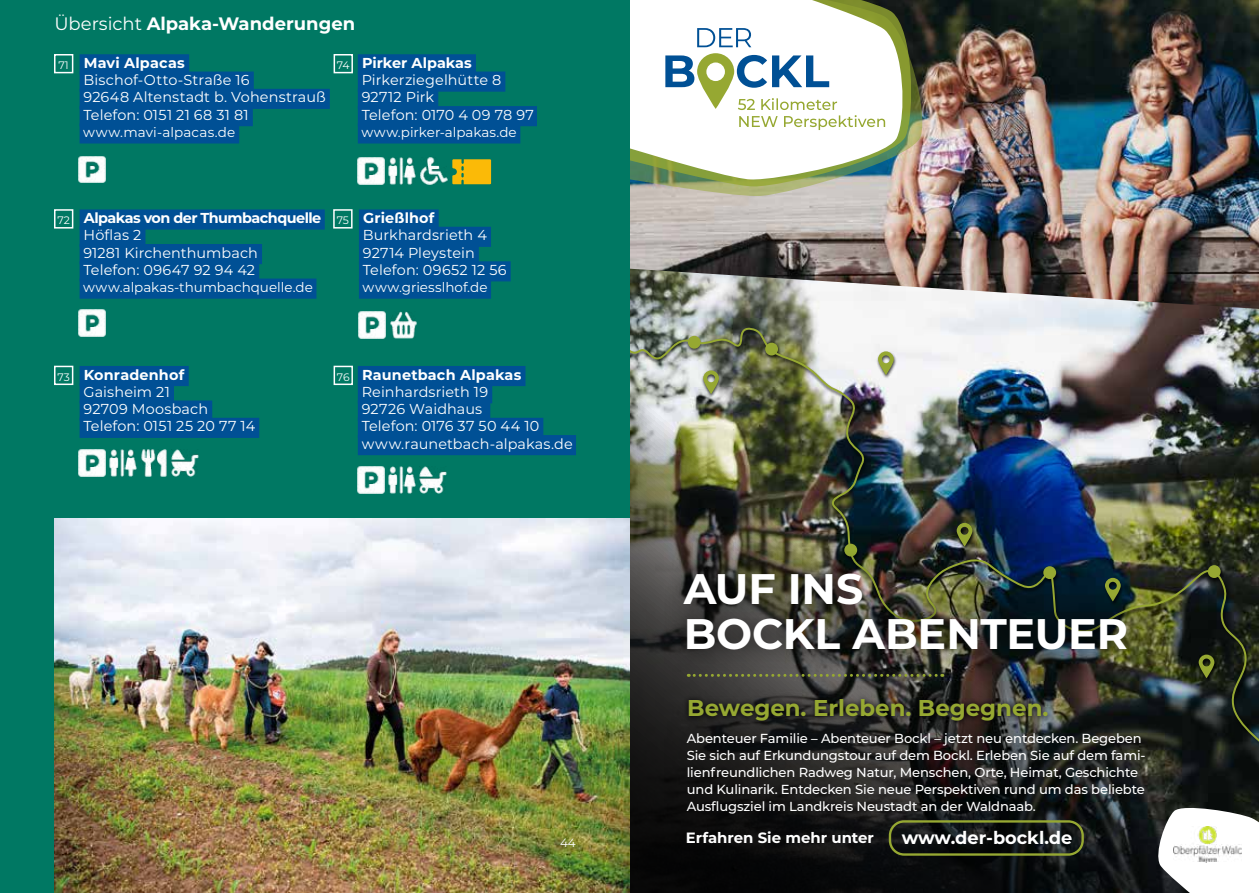
<style>
.page{position:relative;width:1259px;height:893px;background:#fff}
.page>*{position:absolute;margin:0;border:0;box-sizing:border-box;transform-origin:0 0}
.t1{font:700 42.75px/44.7px "Montserrat";letter-spacing:-.005em;color:#fff}
.t2{font:700 22.8px "Montserrat";color:#96a832}
.t3{font:700 18px "Montserrat";color:#fff}
.t4{font:700 17.7px "Montserrat";color:#fff}
.t5{font:700 14.85px "Montserrat";color:#fff}
.t6{font:14.4px/17.2px "Montserrat";letter-spacing:.01em;color:#fff}
.t7{font:700 14.4px "Montserrat";letter-spacing:.01em;color:#fff}
.t8{font:700 14.4px "Montserrat";letter-spacing:-.035em;color:#fff}
.t9{font:13.5px "Montserrat";letter-spacing:.005em;color:#fff}
.t10{font:500 13.05px/17.1px "Montserrat";letter-spacing:-.01em;color:#fff}
.t11{font:12px "Montserrat";color:#fff}
.t12{font:10.8px "Montserrat";letter-spacing:-.015em;color:#fff}
.s1{font-weight:400}
</style>
<div class="page">
<img style="left:928px;top:0;width:331px;height:188px">
<svg style="left:629px;top:761px;width:630px;height:132px;background:#0c0e0e"></svg>
<img style="left:629px;top:188px;width:630px;height:569px">
<div style="left:688px;top:336px;width:12px;height:13px;background:#96a832;border-radius:50%"></div>
<div style="left:765px;top:343px;width:13px;height:12px;background:#96a832;border-radius:50%"></div>
<div style="left:844px;top:544px;width:13px;height:12px;background:#96a832;border-radius:50%"></div>
<div style="left:1207px;top:565px;width:13px;height:13px;background:#96a832;border-radius:50%"></div>
<svg style="left:1198px;top:655px;width:16px;height:23px"></svg>
<svg style="left:878px;top:351px;width:16px;height:24px"></svg>
<svg style="left:703px;top:370px;width:16px;height:24px"></svg>
<svg style="left:956px;top:523px;width:16px;height:23px"></svg>
<svg style="left:1153px;top:803px;width:106px;height:90px"></svg>
<img style="left:661px;top:549px;width:489px;height:125px">
<div style="left:663px;top:710px;width:503px;height:127px;background:#000;opacity:.75"></div>
<svg style="left:688px;top:674px;width:255px;height:3px"></svg>
<svg style="left:682px;top:694px;width:371px;height:33px;background:#2a2927"></svg>
<div style="left:889px;top:820px;width:194px;height:36px;border:2px solid #96a832;border-radius:14px"></div>
<img style="left:629px;top:0;width:299px;height:198px">
<svg style="left:629px;top:0;width:286px;height:187px;background:#8c9167"></svg>
<svg style="left:629px;top:0;width:277px;height:181px"></svg>
<svg style="left:697px;top:28px;width:54px;height:19px"></svg>
<svg style="left:665px;top:53px;width:220px;height:77px"></svg>
<div style="left:0;top:0;width:629px;height:893px;background:#007863"></div>
<img style="left:54px;top:519px;width:575px;height:374px">
<div style="left:80px;top:366px;width:109px;height:20px;background:#005095"></div>
<div style="left:80px;top:383px;width:94px;height:20px;background:#005095"></div>
<div style="left:80px;top:400px;width:132px;height:21px;background:#005095"></div>
<div style="left:80px;top:418px;width:179px;height:20px;background:#005095"></div>
<div style="left:54px;top:366px;width:19px;height:19px;border:2px solid #fff"></div>
<img style="left:109px;top:450px;width:27px;height:27px">
<img style="left:78px;top:450px;width:27px;height:27px">
<img style="left:141px;top:450px;width:26px;height:27px">
<img style="left:172px;top:450px;width:26px;height:27px">
<div style="left:80px;top:54px;width:109px;height:20px;background:#005095"></div>
<div style="left:80px;top:72px;width:174px;height:20px;background:#005095"></div>
<div style="left:80px;top:89px;width:250px;height:20px;background:#005095"></div>
<div style="left:80px;top:106px;width:173px;height:20px;background:#005095"></div>
<div style="left:80px;top:123px;width:159px;height:20px;background:#005095"></div>
<div style="left:54px;top:54px;width:19px;height:19px;border:2px solid #fff"></div>
<img style="left:78px;top:156px;width:27px;height:27px">
<img style="left:78px;top:310px;width:27px;height:27px">
<div style="left:80px;top:209px;width:245px;height:21px;background:#005095"></div>
<div style="left:80px;top:227px;width:65px;height:20px;background:#005095"></div>
<div style="left:80px;top:244px;width:182px;height:20px;background:#005095"></div>
<div style="left:80px;top:261px;width:179px;height:20px;background:#005095"></div>
<div style="left:80px;top:279px;width:236px;height:20px;background:#005095"></div>
<div style="left:54px;top:209px;width:19px;height:20px;border:2px solid #fff"></div>
<img style="left:389px;top:466px;width:27px;height:27px">
<img style="left:419px;top:466px;width:27px;height:27px">
<img style="left:358px;top:466px;width:27px;height:27px">
<div style="left:358px;top:366px;width:167px;height:20px;background:#005095"></div>
<div style="left:358px;top:383px;width:134px;height:20px;background:#005095"></div>
<div style="left:358px;top:400px;width:132px;height:21px;background:#005095"></div>
<div style="left:358px;top:418px;width:185px;height:20px;background:#005095"></div>
<div style="left:358px;top:435px;width:218px;height:20px;background:#005095"></div>
<div style="left:333px;top:366px;width:20px;height:19px;border:2px solid #fff"></div>
<div style="left:359px;top:209px;width:80px;height:21px;background:#005095"></div>
<div style="left:359px;top:227px;width:132px;height:20px;background:#005095"></div>
<div style="left:359px;top:244px;width:120px;height:20px;background:#005095"></div>
<div style="left:359px;top:261px;width:152px;height:20px;background:#005095"></div>
<div style="left:359px;top:279px;width:132px;height:20px;background:#005095"></div>
<img style="left:390px;top:311px;width:27px;height:27px">
<img style="left:359px;top:311px;width:27px;height:27px">
<div style="left:333px;top:209px;width:19px;height:20px;border:2px solid #fff"></div>
<img style="left:389px;top:157px;width:27px;height:27px">
<img style="left:358px;top:157px;width:27px;height:27px">
<div style="left:358px;top:54px;width:118px;height:20px;background:#005095"></div>
<div style="left:358px;top:72px;width:147px;height:20px;background:#005095"></div>
<div style="left:358px;top:89px;width:80px;height:20px;background:#005095"></div>
<div style="left:358px;top:106px;width:179px;height:20px;background:#005095"></div>
<div style="left:358px;top:123px;width:162px;height:20px;background:#005095"></div>
<div style="left:333px;top:54px;width:20px;height:19px;border:2px solid #fff"></div>
<svg style="left:452px;top:159px;width:39px;height:25px"></svg>
<img style="left:420px;top:157px;width:27px;height:27px">
<img style="left:1173px;top:826px;width:68px;height:36px">
<p class="t3" style="left:54px;top:11px;width:302px"><span class="s1">Übersicht</span> Alpaka-Wanderungen</p>
<p class="t12" style="left:58px;top:58px;width:12px">71</p>
<p class="t7" style="left:84px;top:52px;width:102px">Mavi Alpacas</p>
<p class="t6" style="left:83px;top:71px;width:244px">Bischof-Otto-Straße 16<br>92648 Altenstadt b. Vohenstrauß<br>Telefon: 0151 21 68 31 81</p>
<p class="t9" style="left:83px;top:123px;width:154px">www.mavi-alpacas.de</p>
<p class="t12" style="left:337px;top:58px;width:14px">74</p>
<p class="t7" style="left:362px;top:52px;width:111px">Pirker Alpakas</p>
<p class="t6" style="left:362px;top:71px;width:174px">Pirkerziegelhütte 8<br>92712 Pirk<br>Telefon: 0170 4 09 78 97</p>
<p class="t9" style="left:361px;top:123px;width:157px">www.pirker-alpakas.de</p>
<p class="t12" style="left:57px;top:213px;width:14px">72</p>
<p class="t8" style="left:84px;top:208px;width:239px">Alpakas von der Thumbachquelle</p>
<p class="t6" style="left:83px;top:226px;width:176px">Höflas 2<br>91281 Kirchenthumbach<br>Telefon: 09647 92 94 42</p>
<p class="t9" style="left:83px;top:278px;width:231px">www.alpakas-thumbachquelle.de</p>
<p class="t12" style="left:337px;top:213px;width:14px">75</p>
<p class="t7" style="left:363px;top:208px;width:73px">Grießlhof</p>
<p class="t6" style="left:363px;top:226px;width:145px">Burkhardsrieth 4<br>92714 Pleystein<br>Telefon: 09652 12 56</p>
<p class="t9" style="left:362px;top:278px;width:127px">www.griesslhof.de</p>
<p class="t12" style="left:58px;top:369px;width:14px">73</p>
<p class="t7" style="left:84px;top:364px;width:102px">Konradenhof</p>
<p class="t6" style="left:83px;top:383px;width:173px">Gaisheim 21<br>92709 Moosbach<br>Telefon: 0151 25 20 77 14</p>
<p class="t12" style="left:337px;top:369px;width:14px">76</p>
<p class="t7" style="left:362px;top:364px;width:161px">Raunetbach Alpakas</p>
<p class="t6" style="left:362px;top:383px;width:213px">Reinhardsrieth 19<br>92726 Waidhaus<br>Telefon: 0176 37 50 44 10 www.raunetbach-alpakas.de</p>
<p class="t11" style="left:560px;top:835px;width:17px">44</p>
<h1 class="t1" style="left:684px;top:564px;width:446px">AUF INS<br>BOCKL ABENTEUER</h1>
<h2 class="t2" style="left:687px;top:692px;width:363px">Bewegen. Erleben. Begegnen.</h2>
<p class="t10" style="left:687px;top:729px;width:460px">Abenteuer Familie – Abenteuer Bockl – jetzt neu entdecken. Begeben Sie sich auf Erkundungstour auf dem Bockl. Erleben Sie auf dem fami&shy;lienfreundlichen Radweg Natur, Menschen, Orte, Heimat, Geschichte und Kulinarik. Entdecken Sie neue Perspektiven rund um das beliebte Ausflugsziel im Landkreis Neustadt an der Waldnaab.</p>
<p class="t5" style="left:686px;top:827px;width:190px">Erfahren Sie mehr unter</p>
<p class="t4" style="left:902px;top:825px;width:172px">www.der-bockl.de</p>
</div>
